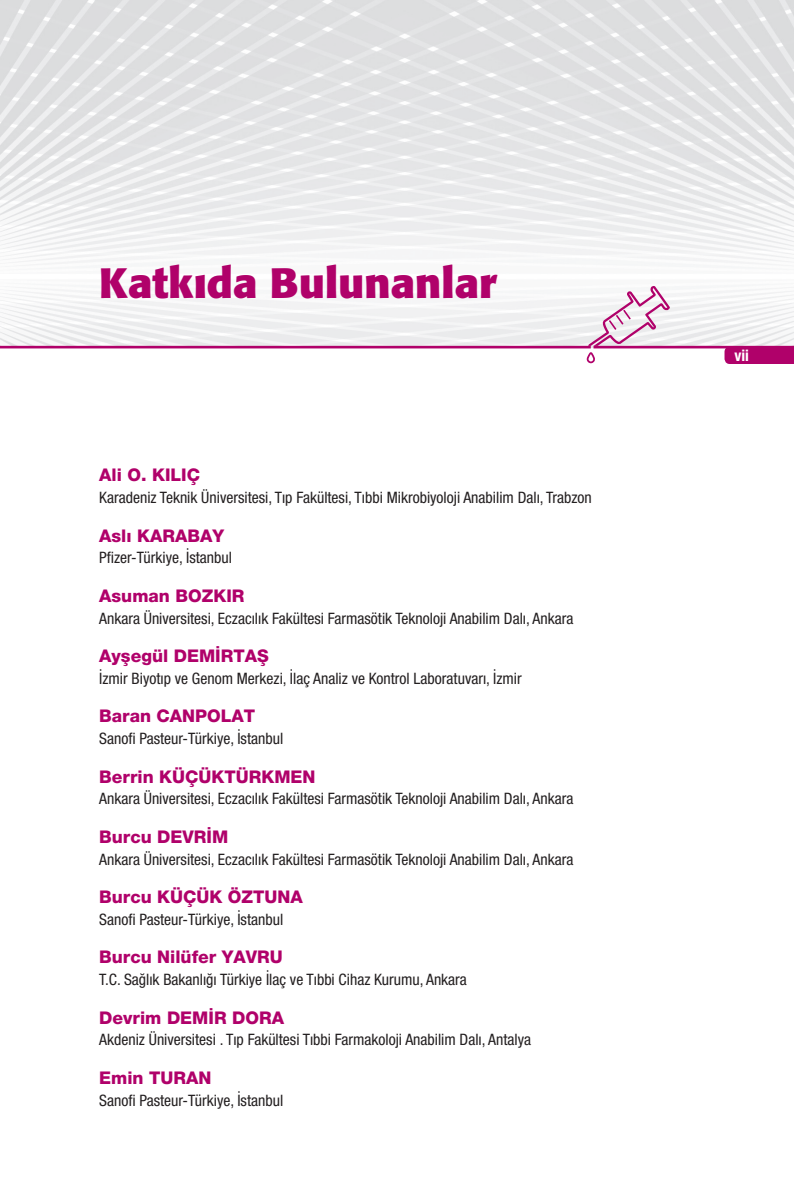
<style>
.page{position:relative;width:794px;height:1191px;background:#fff}
.page>*{position:absolute;margin:0;border:0;box-sizing:border-box;transform-origin:0 0}
.t1{font:700 42px "Formata";color:#b0016a}
.t2{font:800 17.5px "Helvetica Neu";color:#b0016a}
.t3{font:15.75px "Helvetica 57 Cn";color:#231f20}
.t4{font:700 15.75px "Helvetica 77 Cn";color:#fff}
</style>
<div class="page">
<img style="left:0;top:0;width:794px;height:347px">
<svg style="left:724px;top:348px;width:70px;height:16px"></svg>
<svg style="left:588px;top:286px;width:82px;height:60px"></svg>
<svg style="left:587px;top:352px;width:8px;height:11px"></svg>
<hr style="left:0;top:346px;width:591px;height:2px;background:#b0016a">
<hr style="left:593px;top:346px;width:201px;height:2px;background:#b0016a">
<h1 class="t1" style="left:99px;top:256px;width:399px">Katkıda Bulunanlar</h1>
<p class="t2" style="left:99px;top:465px;width:102px">Ali O. KILIÇ</p>
<p class="t3" style="left:99px;top:488px;width:494px">Karadeniz Teknik Üniversitesi, Tıp Fakültesi, Tıbbi Mikrobiyoloji Anabilim Dalı, Trabzon</p>
<p class="t2" style="left:99px;top:525px;width:126px">Aslı KARABAY</p>
<p class="t3" style="left:99px;top:548px;width:134px">Pfizer-Türkiye, İstanbul</p>
<p class="t2" style="left:99px;top:585px;width:147px">Asuman BOZKIR</p>
<p class="t3" style="left:99px;top:609px;width:475px">Ankara Üniversitesi, Eczacılık Fakültesi Farmasötik Teknoloji Anabilim Dalı, Ankara</p>
<p class="t2" style="left:99px;top:645px;width:171px">Ayşegül DEMİRTAŞ</p>
<p class="t3" style="left:99px;top:669px;width:424px">İzmir Biyotıp ve Genom Merkezi, İlaç Analiz ve Kontrol Laboratuvarı, İzmir</p>
<p class="t2" style="left:99px;top:706px;width:157px">Baran CANPOLAT</p>
<p class="t3" style="left:99px;top:729px;width:185px">Sanofi Pasteur-Türkiye, İstanbul</p>
<p class="t2" style="left:99px;top:766px;width:218px">Berrin KÜÇÜKTÜRKMEN</p>
<p class="t3" style="left:99px;top:789px;width:475px">Ankara Üniversitesi, Eczacılık Fakültesi Farmasötik Teknoloji Anabilim Dalı, Ankara</p>
<p class="t2" style="left:99px;top:826px;width:130px">Burcu DEVRİM</p>
<p class="t3" style="left:99px;top:850px;width:475px">Ankara Üniversitesi, Eczacılık Fakültesi Farmasötik Teknoloji Anabilim Dalı, Ankara</p>
<p class="t2" style="left:99px;top:886px;width:205px">Burcu KÜÇÜK ÖZTUNA</p>
<p class="t3" style="left:99px;top:910px;width:185px">Sanofi Pasteur-Türkiye, İstanbul</p>
<p class="t2" style="left:99px;top:946px;width:185px">Burcu Nilüfer YAVRU</p>
<p class="t3" style="left:99px;top:970px;width:369px">T.C. Sağlık Bakanlığı Türkiye İlaç ve Tıbbi Cihaz Kurumu, Ankara</p>
<p class="t2" style="left:99px;top:1007px;width:186px">Devrim DEMİR DORA</p>
<p class="t3" style="left:99px;top:1030px;width:433px">Akdeniz Üniversitesi . Tıp Fakültesi Tıbbi Farmakoloji Anabilim Dalı, Antalya</p>
<p class="t2" style="left:99px;top:1067px;width:114px">Emin TURAN</p>
<p class="t3" style="left:99px;top:1090px;width:185px">Sanofi Pasteur-Türkiye, İstanbul</p>
<p class="t4" style="left:734px;top:346px;width:16px">vii</p>
</div>
